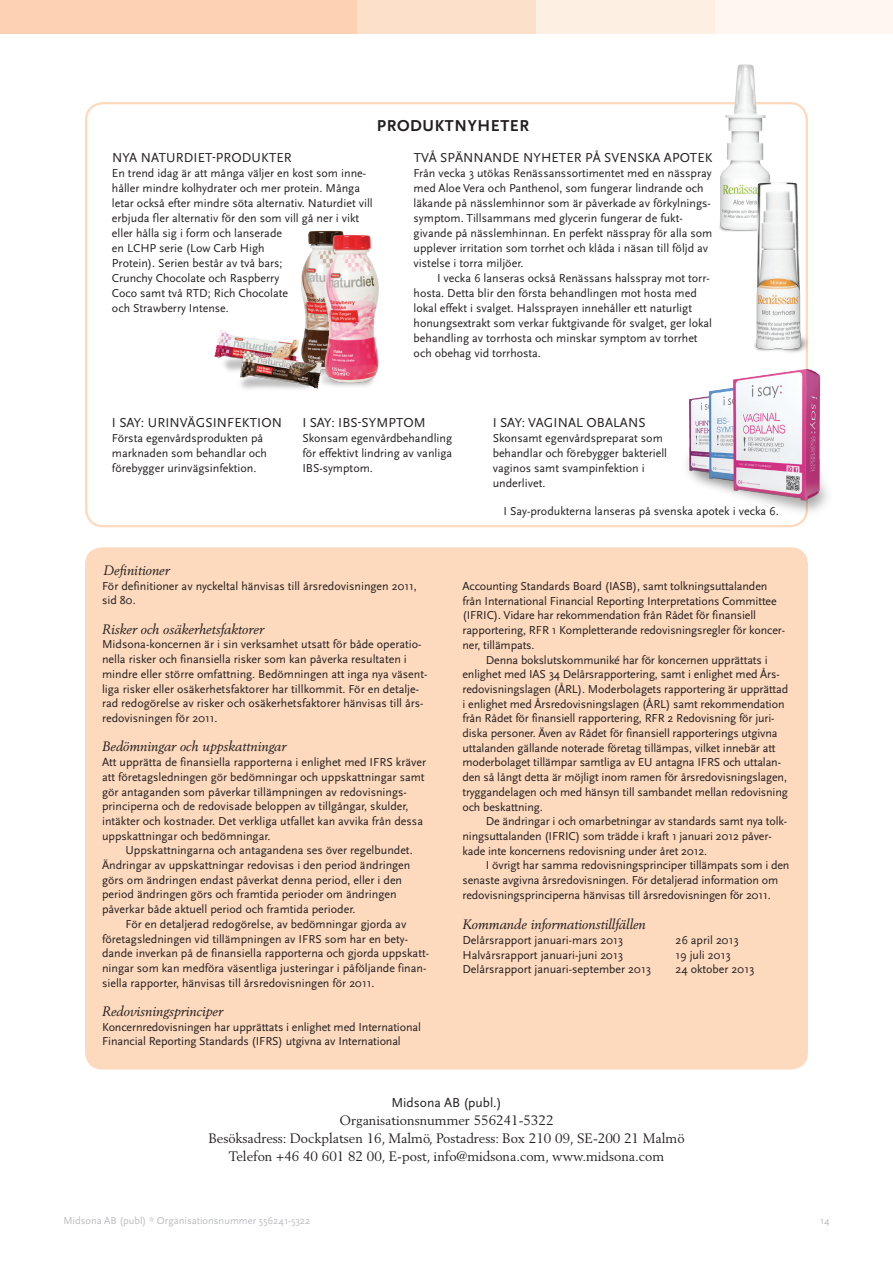
<style>
.page{position:relative;width:893px;height:1263px;background:#fff}
.page>*{position:absolute;margin:0;border:0;box-sizing:border-box;transform-origin:0 0}
.t1{font:700 16.5px "Scala Sans OT";letter-spacing:.04em;color:#231f20}
.t2{font:13.5px/18px "Berling LT Std";color:#231f20;text-align:center}
.t3{font:13.5px "Scala Sans OT";letter-spacing:.01em;color:#231f20}
.t4{font:italic 13.5px "Berling LT Std";color:#231f20}
.t5{font:12px/14.7px "Scala Sans OT";color:#231f20}
.t6{font:10.5px "Scala Sans OT";color:#bcbdc0}
</style>
<div class="page">
<div style="left:714px;top:0;width:179px;height:34px;background:#fef7f1"></div>
<div style="left:536px;top:0;width:178px;height:34px;background:#fdefe2"></div>
<div style="left:0;top:0;width:357px;height:34px;background:#fcd2b2"></div>
<div style="left:357px;top:0;width:179px;height:34px;background:#fde0c9"></div>
<div style="left:85px;top:547px;width:723px;height:522px;background:#fdd9bd;border-radius:17px"></div>
<img style="left:687px;top:369px;width:141px;height:152px">
<img style="left:214px;top:231px;width:165px;height:158px">
<img style="left:704px;top:64px;width:84px;height:166px">
<img style="left:722px;top:143px;width:86px;height:224px">
<h1 class="t1" style="left:377px;top:116px;width:154px">PRODUKTNYHETER</h1>
<p class="t3" style="left:112px;top:151px;width:48px">Nya Naturdiet</p>
<p class="t3" style="left:212px;top:151px;width:14px">-produkter</p>
<p class="t5" style="left:112px;top:166px;width:262px">En trend idag är att många väljer en kost som inne&shy;håller mindre kolhydrater och mer protein. Många letar också efter mindre söta alternativ. Naturdiet vill erbjuda fler alternativ för den som vill gå ner i vikt eller hålla sig i form och lanserade<br>en LCHP serie (Low Carb High<br>Protein). Serien består av två bars;<br>Crunchy Chocolate och Raspberry<br>Coco samt två RTD; Rich Chocolate<br>och Strawberry Intense.</p>
<p class="t3" style="left:414px;top:151px;width:37px">Två spännande</p>
<p class="t3" style="left:523px;top:151px;width:10px">nyheter</p>
<p class="t3" style="left:585px;top:151px;width:28px">på svenska</p>
<p class="t3" style="left:664px;top:151px;width:10px">apotek</p>
<p class="t5" style="left:414px;top:166px;width:300px">Från vecka 3 utökas Renässanssortimentet med en nässpray med Aloe Vera och Panthenol, som fungerar lindrande och läkande på nässlemhinnor som är påverkade av förkylnings&shy;symptom. Tillsammans med glycerin fungerar de fukt&shy;givande på nässlemhinnan. En perfekt nässpray för alla som upplever irritation som torrhet och klåda i näsan till följd av vistelse i torra miljöer.</p>
<p class="t5" style="left:414px;top:271px;width:300px;text-indent:23px">I vecka 6 lanseras också Renässans halsspray mot torr&shy;hosta. Detta blir den första behandlingen mot hosta med lokal effekt i svalget. Halssprayen innehåller ett naturligt honungsextrakt som verkar fuktgivande för svalget, ger lokal behandling av torrhosta och minskar symptom av torrhet och obehag vid torrhosta.</p>
<p class="t3" style="left:112px;top:416px;width:172px">I SAY: URINVÄGSINFEKTION</p>
<p class="t5" style="left:112px;top:431px;width:157px">Första egenvårdsprodukten på marknaden som behandlar och förebygger urinvägsinfektion.</p>
<p class="t3" style="left:302px;top:416px;width:125px">I SAY: IBS-SYMPTOM</p>
<p class="t5" style="left:302px;top:431px;width:151px;text-align:justify">Skonsam egenvårdbehandling för effektivt lindring av vanliga IBS-symptom.</p>
<p class="t3" style="left:493px;top:416px;width:155px">I SAY: VAGINAL OBALANS</p>
<p class="t5" style="left:493px;top:431px;width:176px">Skonsamt egenvårdspreparat som behandlar och förebygger bakteriell vaginos samt svampinfektion i underlivet.</p>
<p class="t5" style="left:503px;top:503px;width:277px">I Say-produkterna lanseras på svenska apotek i vecka 6.</p>
<p class="t4" style="left:104px;top:562px;width:68px">Definitioner</p>
<p class="t5" style="left:102px;top:579px;width:316px">För definitioner av nyckeltal hänvisas till årsredovisningen 2011, sid 80.</p>
<p class="t4" style="left:102px;top:621px;width:163px">Risker och osäkerhetsfaktorer</p>
<p class="t5" style="left:102px;top:637px;width:327px">Midsona-koncernen är i sin verksamhet utsatt för både operatio&shy;nella risker och finansiella risker som kan påverka resultaten i mindre eller större omfattning. Bedömningen att inga nya väsent&shy;liga risker eller osäkerhetsfaktorer har tillkommit. För en detalje&shy;rad redogörelse av risker och osäkerhetsfaktorer hänvisas till års&shy;redovisningen för 2011.</p>
<p class="t4" style="left:102px;top:738px;width:186px">Bedömningar och uppskattningar</p>
<p class="t5" style="left:102px;top:755px;width:326px">Att upprätta de finansiella rapporterna i enlighet med IFRS kräver att företagsledningen gör bedömningar och uppskattningar samt gör antaganden som påverkar tillämpningen av redovisnings&shy;principerna och de redovisade beloppen av tillgångar, skulder, intäkter och kostnader. Det verkliga utfallet kan avvika från dessa uppskattningar och bedömningar.</p>
<p class="t5" style="left:102px;top:843px;width:312px;text-indent:23px">Uppskattningarna och antagandena ses över regelbundet.<br>Ändringar av uppskattningar redovisas i den period ändringen görs om ändringen endast påverkat denna period, eller i den period ändringen görs och framtida perioder om ändringen påverkar både aktuell period och framtida perioder.</p>
<p class="t5" style="left:102px;top:917px;width:329px;text-indent:23px">För en detaljerad redogörelse, av bedömningar gjorda av företagsledningen vid tillämpningen av IFRS som har en bety&shy;dande inverkan på de finansiella rapporterna och gjorda uppskatt&shy;ningar som kan medföra väsentliga justeringar i påföljande finan&shy;siella rapporter, hänvisas till årsredovisningen för 2011.</p>
<p class="t4" style="left:102px;top:1003px;width:122px">Redovisningsprinciper</p>
<p class="t5" style="left:102px;top:1020px;width:320px">Koncernredovisningen har upprättats i enlighet med International<br>Financial Reporting Standards (IFRS) utgivna av International</p>
<p class="t5" style="left:462px;top:579px;width:324px">Accounting Standards Board (IASB), samt tolkningsuttalanden från International Financial Reporting Interpretations Committee (IFRIC). Vidare har rekommendation från Rådet för finansiell rapportering, RFR 1 Kompletterande redovisningsregler för koncer&shy;ner, tillämpats.</p>
<p class="t5" style="left:462px;top:652px;width:327px;text-indent:23px">Denna bokslutskommuniké har för koncernen upprättats i enlighet med IAS 34 Delårsrapportering, samt i enlighet med Års&shy;redovisningslagen (ÅRL). Moderbolagets rapportering är upprättad i enlighet med Årsredovisningslagen (ÅRL) samt rekommendation från Rådet för finansiell rapportering, RFR 2 Redovisning för juri&shy;diska personer. Även av Rådet för finansiell rapporterings utgivna uttalanden gällande noterade företag tillämpas, vilket innebär att moderbolaget tillämpar samtliga av EU antagna IFRS och uttalan&shy;den så långt detta är möjligt inom ramen för årsredovisningslagen, tryggandelagen och med hänsyn till sambandet mellan redovisning och beskattning.</p>
<p class="t5" style="left:462px;top:814px;width:326px;text-indent:23px">De ändringar i och omarbetningar av standards samt nya tolk&shy;ningsuttalanden (IFRIC) som trädde i kraft 1 januari 2012 påver&shy;kade inte koncernens redovisning under året 2012.</p>
<p class="t5" style="left:462px;top:858px;width:329px;text-indent:23px">I övrigt har samma redovisningsprinciper tillämpats som i den senaste avgivna årsredovisningen. För detaljerad information om redovisningsprinciperna hänvisas till årsredovisningen för 2011.</p>
<p class="t4" style="left:462px;top:916px;width:185px">Kommande informationstillfällen</p>
<p class="t5" style="left:462px;top:933px;width:162px">Delårsrapport januari-mars 2013</p>
<p class="t5" style="left:675px;top:933px;width:65px">26 april 2013</p>
<p class="t5" style="left:462px;top:948px;width:162px">Halvårsrapport januari-juni 2013</p>
<p class="t5" style="left:675px;top:948px;width:57px">19 juli 2013</p>
<p class="t5" style="left:462px;top:962px;width:190px">Delårsrapport januari-september 2013</p>
<p class="t5" style="left:675px;top:962px;width:80px">24 oktober 2013</p>
<p class="t3" style="left:391px;top:1095px;width:112px">Midsona AB (publ.)</p>
<p class="t2" style="left:208px;top:1111px;width:478px">Organisationsnummer 556241-5322<br>Besöksadress: Dockplatsen 16, Malmö, Postadress: Box 210 09, SE-200 21 Malmö<br>Telefon +46 40 601 82 00, E-post, info@midsona.com, www.midsona.com</p>
<p class="t6" style="left:63px;top:1215px;width:248px">Midsona AB (publ) * Organisationsnummer 556241-5322</p>
<p class="t6" style="left:820px;top:1215px;width:11px">14</p>
</div>
